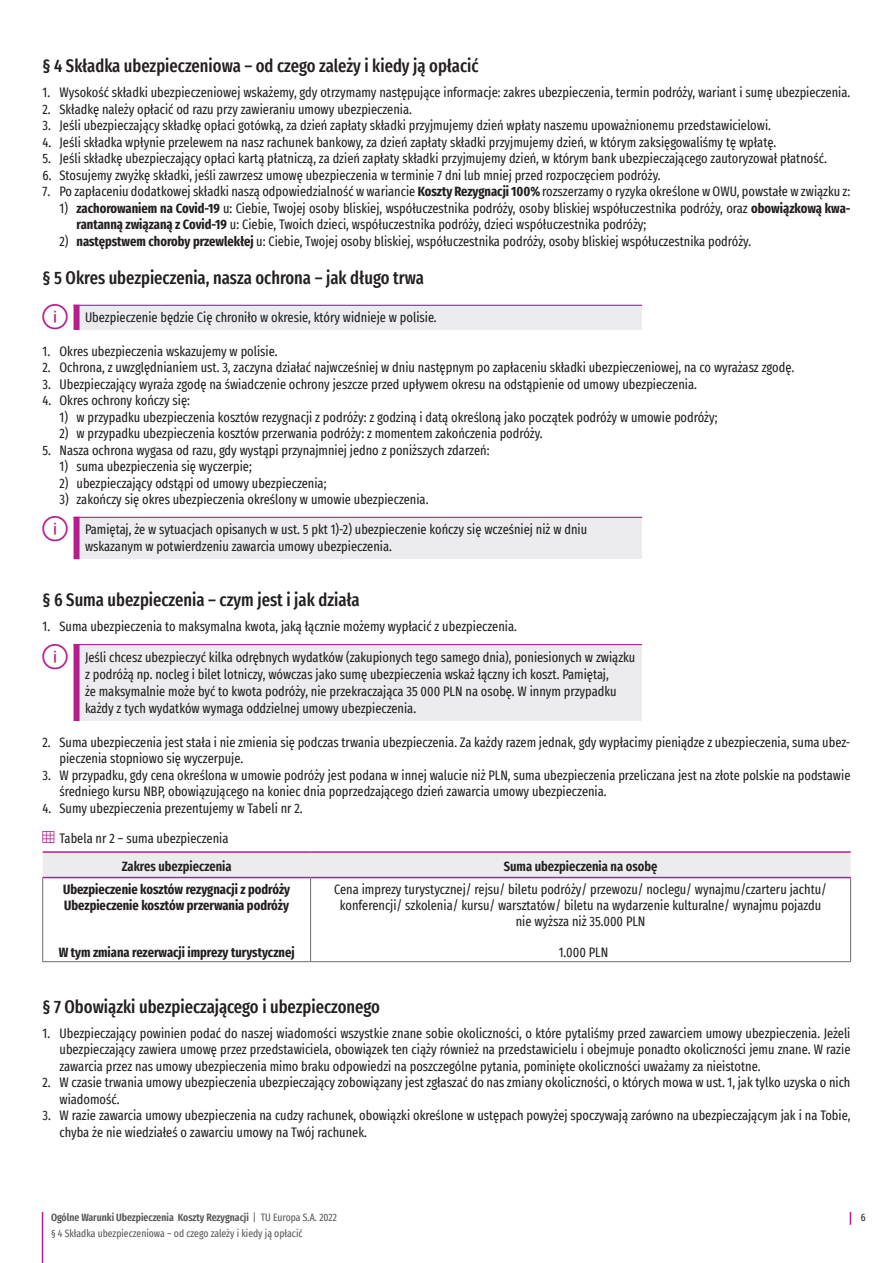
<style>
.page{position:relative;width:893px;height:1263px;background:#fff}
.page>*{position:absolute;margin:0;border:0;box-sizing:border-box;transform-origin:0 0}
.t1{font:500 extra-condensed 18px "Fira Sans";color:#231f20}
.t2{font:extra-condensed 13.5px/16.5px "Fira Sans";color:#231f20}
.t3{font:700 extra-condensed 13.5px/15.8px "Fira Sans";color:#231f20}
.t4{font:600 extra-condensed 13.5px "Fira Sans";color:#231f20}
.t5{font:600 extra-condensed 10.5px "Fira Sans";color:#57585a}
.t6{font:extra-condensed 10.5px "Fira Sans";color:#57585a}
.t7{font:extra-condensed 10.5px "Fira Sans";color:#231f20}
.s1{font-weight:700}
.s2{font-family:"Segoe MDL2 Assets";font-stretch:normal;font-size:12px;color:#b41e8d}
.s3{font-weight:600}
.s4{font-weight:400}
</style>
<div class="page">
<svg style="left:850px;top:1212px;width:1px;height:13px"></svg>
<hr style="left:42px;top:1212px;width:1px;height:51px;background:#b41e8d">
<div style="left:77px;top:305px;width:565px;height:25px;background:#ececee"></div>
<div style="left:74px;top:305px;width:6px;height:25px;background:#b41e8d"></div>
<hr style="left:74px;top:305px;width:568px;height:1px;background:#b41e8d">
<div style="left:77px;top:517px;width:565px;height:42px;background:#ececee"></div>
<div style="left:74px;top:517px;width:6px;height:42px;background:#b41e8d"></div>
<hr style="left:74px;top:517px;width:568px;height:1px;background:#b41e8d">
<div style="left:77px;top:645px;width:565px;height:76px;background:#ececee"></div>
<div style="left:74px;top:644px;width:6px;height:77px;background:#b41e8d"></div>
<hr style="left:74px;top:644px;width:568px;height:1px;background:#b41e8d">
<div style="left:43px;top:853px;width:808px;height:24px;background:#ececee"></div>
<svg style="left:43px;top:878px;width:807px;height:83px"></svg>
<hr style="left:310px;top:878px;width:1px;height:83px;background:#6c6d70">
<hr style="left:850px;top:878px;width:1px;height:83px;background:#6c6d70">
<hr style="left:43px;top:961px;width:268px;height:1px;background:#6c6d70">
<hr style="left:311px;top:961px;width:540px;height:1px;background:#6c6d70">
<hr style="left:42px;top:878px;width:1px;height:83px;background:#6c6d70">
<hr style="left:43px;top:851px;width:268px;height:2px;background:#b41e8d">
<hr style="left:311px;top:851px;width:540px;height:2px;background:#b41e8d">
<hr style="left:43px;top:877px;width:268px;height:1px;background:#b41e8d">
<hr style="left:311px;top:877px;width:540px;height:1px;background:#b41e8d">
<h1 class="t1" style="left:43px;top:51px;width:438px">§ 4 Składka ubezpieczeniowa – od czego zależy i kiedy ją opłacić</h1>
<p class="t2" style="left:43px;top:84px;width:809px">1. Wysokość składki ubezpieczeniowej wskażemy, gdy otrzymamy następujące informacje: zakres ubezpieczenia, termin podróży, wariant i sumę ubezpieczenia.</p>
<p class="t2" style="left:43px;top:100px;width:371px">2. Składkę należy opłacić od razu przy zawieraniu umowy ubezpieczenia.</p>
<p class="t2" style="left:43px;top:117px;width:730px">3. Jeśli ubezpieczający składkę opłaci gotówką, za dzień zapłaty składki przyjmujemy dzień wpłaty naszemu upoważnionemu przedstawicielowi.</p>
<p class="t2" style="left:43px;top:133px;width:735px">4. Jeśli składka wpłynie przelewem na nasz rachunek bankowy, za dzień zapłaty składki przyjmujemy dzień, w którym zaksięgowaliśmy tę wpłatę.</p>
<p class="t2" style="left:43px;top:150px;width:786px">5. Jeśli składkę ubezpieczający opłaci kartą płatniczą, za dzień zapłaty składki przyjmujemy dzień, w którym bank ubezpieczającego zautoryzował płatność.</p>
<p class="t2" style="left:43px;top:166px;width:620px">6. Stosujemy zwyżkę składki, jeśli zawrzesz umowę ubezpieczenia w terminie 7 dni lub mniej przed rozpoczęciem podróży.</p>
<p class="t2" style="left:43px;top:183px;width:809px">7. Po zapłaceniu dodatkowej składki naszą odpowiedzialność w wariancie <span class="s1">Koszty Rezygnacji 100%</span> rozszerzamy o ryzyka określone w OWU, powstałe w związku z:</p>
<p class="t2" style="left:77px;top:199px;width:775px;text-indent:-17px">1) <span class="s1">zachorowaniem na Covid-19</span> u: Ciebie, Twojej osoby bliskiej, współuczestnika podróży, osoby bliskiej współuczestnika podróży, oraz <span class="s1">obowiązkową kwa&shy;rantanną związaną z Covid-19</span> u: Ciebie, Twoich dzieci, współuczestnika podróży, dzieci współuczestnika podróży;</p>
<p class="t2" style="left:60px;top:232px;width:693px">2) <span class="s1">następstwem choroby przewlekłej</span> u: Ciebie, Twojej osoby bliskiej, współuczestnika podróży, osoby bliskiej współuczestnika podróży.</p>
<h1 class="t1" style="left:43px;top:263px;width:383px">§ 5 Okres ubezpieczenia, nasza ochrona – jak długo trwa</h1>
<p class="t2" style="left:85px;top:309px;width:353px">Ubezpieczenie będzie Cię chroniło w okresie, który widnieje w polisie.</p>
<p class="t2" style="left:43px;top:342px;width:237px">1. Okres ubezpieczenia wskazujemy w polisie.</p>
<p class="t2" style="left:43px;top:359px;width:753px">2. Ochrona, z uwzględnianiem ust. 3, zaczyna działać najwcześniej w dniu następnym po zapłaceniu składki ubezpieczeniowej, na co wyrażasz zgodę.</p>
<p class="t2" style="left:43px;top:375px;width:656px">3. Ubezpieczający wyraża zgodę na świadczenie ochrony jeszcze przed upływem okresu na odstąpienie od umowy ubezpieczenia.</p>
<p class="t2" style="left:43px;top:392px;width:149px">4. Okres ochrony kończy się:</p>
<p class="t2" style="left:60px;top:408px;width:660px">1) w przypadku ubezpieczenia kosztów rezygnacji z podróży: z godziną i datą określoną jako początek podróży w umowie podróży;</p>
<p class="t2" style="left:60px;top:425px;width:485px">2) w przypadku ubezpieczenia kosztów przerwania podróży: z momentem zakończenia podróży.</p>
<p class="t2" style="left:43px;top:441px;width:448px">5. Nasza ochrona wygasa od razu, gdy wystąpi przynajmniej jedno z poniższych zdarzeń:</p>
<p class="t2" style="left:60px;top:458px;width:194px">1) suma ubezpieczenia się wyczerpie;</p>
<p class="t2" style="left:60px;top:474px;width:268px">2) ubezpieczający odstąpi od umowy ubezpieczenia;</p>
<p class="t2" style="left:60px;top:491px;width:370px">3) zakończy się okres ubezpieczenia określony w umowie ubezpieczenia.</p>
<p class="t2" style="left:85px;top:520px;width:504px;line-height:17.2px">Pamiętaj, że w sytuacjach opisanych w ust. 5 pkt 1)-2) ubezpieczenie kończy się wcześniej niż w dniu wskazanym w potwierdzeniu zawarcia umowy ubezpieczenia.</p>
<h1 class="t1" style="left:43px;top:586px;width:318px">§ 6 Suma ubezpieczenia – czym jest i jak działa</h1>
<p class="t2" style="left:43px;top:618px;width:476px">1. Suma ubezpieczenia to maksymalna kwota, jaką łącznie możemy wypłacić z ubezpieczenia.</p>
<p class="t2" style="left:85px;top:648px;width:552px;line-height:17.2px">Jeśli chcesz ubezpieczyć kilka odrębnych wydatków (zakupionych tego samego dnia), poniesionych w związku z podróżą np. nocleg i bilet lotniczy, wówczas jako sumę ubezpieczenia wskaż łączny ich koszt. Pamiętaj,<br>że maksymalnie może być to kwota podróży, nie przekraczająca 35 000 PLN na osobę. W innym przypadku każdy z tych wydatków wymaga oddzielnej umowy ubezpieczenia.</p>
<p class="t2" style="left:60px;top:733px;width:792px;text-indent:-17px">2. Suma ubezpieczenia jest stała i nie zmienia się podczas trwania ubezpieczenia. Za każdy razem jednak, gdy wypłacimy pieniądze z ubezpieczenia, suma ubez&shy;pieczenia stopniowo się wyczerpuje.</p>
<p class="t2" style="left:60px;top:766px;width:792px;text-indent:-17px">3. W przypadku, gdy cena określona w umowie podróży jest podana w innej walucie niż PLN, suma ubezpieczenia przeliczana jest na złote polskie na podstawie średniego kursu NBP, obowiązującego na koniec dnia poprzedzającego dzień zawarcia umowy ubezpieczenia.</p>
<p class="t2" style="left:43px;top:799px;width:262px">4. Sumy ubezpieczenia prezentujemy w Tabeli nr 2.</p>
<p class="t2" style="left:43px;top:823px;width:191px;line-height:28.3px;text-align:right"><span class="s2">&amp;</span> Tabela nr 2 – suma ubezpieczenia<br><span class="s3">Zakres ubezpieczenia</span></p>
<p class="t4" style="left:504px;top:855px;width:155px">Suma ubezpieczenia na osobę</p>
<p class="t3" style="left:63px;top:881px;width:229px">Ubezpieczenie kosztów rezygnacji z podróży<br>Ubezpieczenie kosztów przerwania podróży</p>
<p class="t3" style="left:59px;top:944px;width:237px">W tym zmiana rezerwacji imprezy turystycznej</p>
<p class="t2" style="left:334px;top:881px;width:494px;line-height:15.8px;text-align:center">Cena imprezy turystycznej/ rejsu/ biletu podróży/ przewozu/ noclegu/ wynajmu/czarteru jachtu/ konferencji/ szkolenia/ kursu/ warsztatów/ biletu na wydarzenie kulturalne/ wynajmu pojazdu nie wyższa niż 35.000 PLN</p>
<p class="t2" style="left:559px;top:944px;width:51px">1.000 PLN</p>
<h1 class="t1" style="left:43px;top:992px;width:339px">§ 7 Obowiązki ubezpieczającego i ubezpieczonego</h1>
<p class="t2" style="left:60px;top:1024px;width:792px;text-align:justify;text-indent:-17px">1. Ubezpieczający powinien podać do naszej wiadomości wszystkie znane sobie okoliczności, o które pytaliśmy przed zawarciem umowy ubezpieczenia. Jeżeli ubezpieczający zawiera umowę przez przedstawiciela, obowiązek ten ciąży również na przedstawicielu i obejmuje ponadto okoliczności jemu znane. W razie zawarcia przez nas umowy ubezpieczenia mimo braku odpowiedzi na poszczególne pytania, pominięte okoliczności uważamy za nieistotne.</p>
<p class="t2" style="left:60px;top:1074px;width:792px;text-indent:-17px">2. W czasie trwania umowy ubezpieczenia ubezpieczający zobowiązany jest zgłaszać do nas zmiany okoliczności, o których mowa w ust. 1, jak tylko uzyska o nich wiadomość.</p>
<p class="t2" style="left:60px;top:1107px;width:792px;text-indent:-17px">3. W razie zawarcia umowy ubezpieczenia na cudzy rachunek, obowiązki określone w ustępach powyżej spoczywają zarówno na ubezpieczającym jak i na Tobie, chyba że nie wiedziałeś o zawarciu umowy na Twój rachunek.</p>
<p class="t5" style="left:51px;top:1209px;width:287px">Ogólne Warunki Ubezpieczenia Koszty Rezygnacji <span class="s4">| TU Europa S.A. 2022</span></p>
<p class="t7" style="left:861px;top:1210px;width:6px">6</p>
<p class="t6" style="left:51px;top:1225px;width:253px">§ 4 Składka ubezpieczeniowa – od czego zależy i kiedy ją opłacić</p>
</div>
